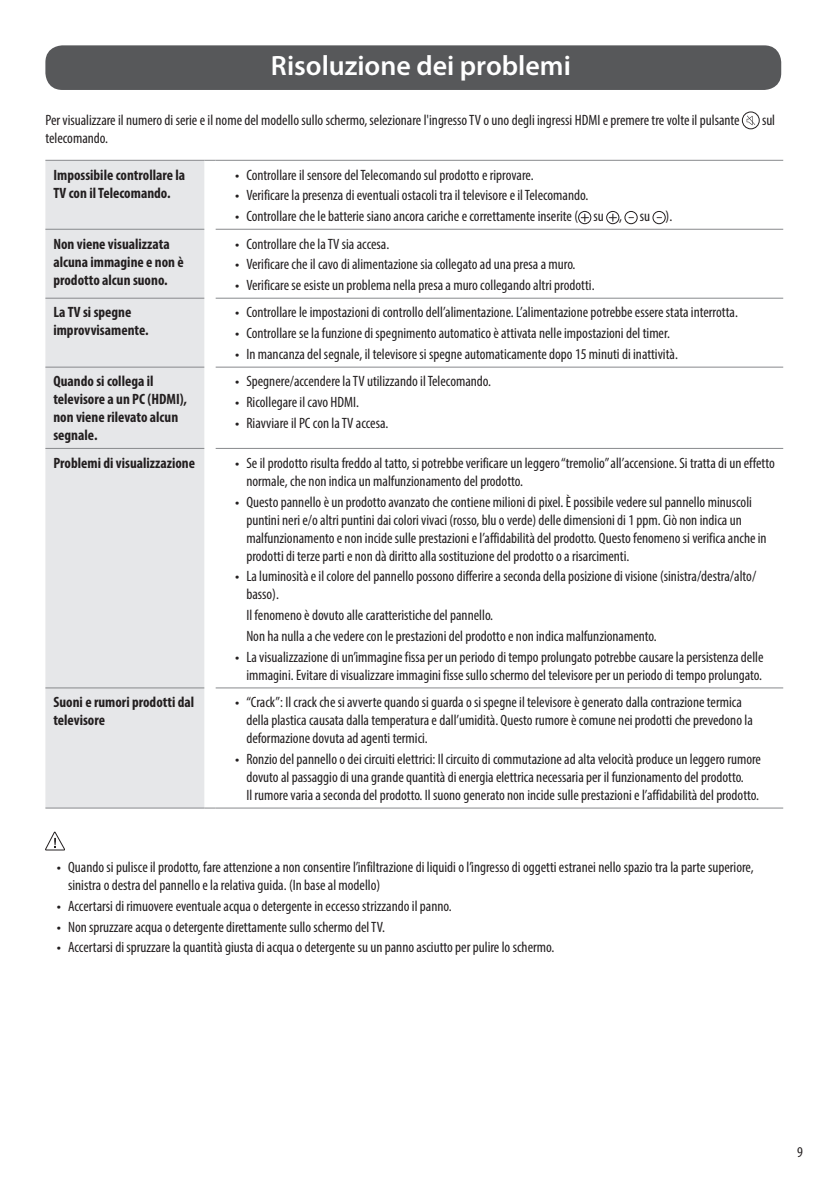
<style>
.page{position:relative;width:840px;height:1191px;background:#fff}
.page>*{position:absolute;margin:0;border:0;box-sizing:border-box;transform-origin:0 0}
.t1{font:600 28px "Myriad Pro";color:#fff}
.Body{font:condensed 15px/18px "Myriad Pro";color:#231f20}
.Body_Bold{font:700 condensed 15px/18px "Myriad Pro";color:#231f20}
.Bullet_Indent{font:condensed 15px "Myriad Pro";color:#231f20}
.s1{font-family:"LG Smart";font-stretch:normal}
</style>
<div class="page">
<div style="left:45px;top:45px;width:735px;height:45px;background:#57585a;border-radius:17px"></div>
<div style="left:741px;top:112px;width:18px;height:17px;border:1px solid #231f20;border-radius:50%"></div>
<svg style="left:746px;top:116px;width:8px;height:9px"></svg>
<div style="left:45px;top:161px;width:159px;height:646px;background:#e6e7e9"></div>
<hr style="left:45px;top:229px;width:159px;height:1px;background:#87898c">
<hr style="left:215px;top:229px;width:567px;height:1px;background:#87898c">
<hr style="left:45px;top:298px;width:159px;height:1px;background:#87898c">
<hr style="left:215px;top:298px;width:567px;height:1px;background:#87898c">
<hr style="left:45px;top:367px;width:159px;height:1px;background:#87898c">
<hr style="left:215px;top:367px;width:567px;height:1px;background:#87898c">
<hr style="left:45px;top:448px;width:159px;height:1px;background:#87898c">
<hr style="left:215px;top:448px;width:567px;height:1px;background:#87898c">
<hr style="left:45px;top:687px;width:159px;height:1px;background:#87898c">
<hr style="left:215px;top:687px;width:567px;height:1px;background:#87898c">
<hr style="left:45px;top:160px;width:159px;height:1px;background:#87898c">
<hr style="left:215px;top:160px;width:567px;height:1px;background:#87898c">
<hr style="left:45px;top:807px;width:159px;height:1px;background:#87898c">
<hr style="left:215px;top:807px;width:567px;height:1px;background:#87898c">
<svg style="left:580px;top:214px;width:8px;height:8px"></svg>
<div style="left:578px;top:211px;width:13px;height:13px;border:1px solid #231f20;border-radius:50%"></div>
<svg style="left:608px;top:214px;width:8px;height:8px"></svg>
<div style="left:606px;top:211px;width:13px;height:13px;border:1px solid #231f20;border-radius:50%"></div>
<div style="left:624px;top:211px;width:13px;height:13px;border:1px solid #231f20;border-radius:50%"></div>
<div style="left:652px;top:211px;width:13px;height:13px;border:1px solid #231f20;border-radius:50%"></div>
<svg style="left:45px;top:832px;width:20px;height:18px"></svg>
<p class="t1" style="left:271px;top:48px;width:301px">Risoluzione dei problemi</p>
<p class="Body" style="left:45px;top:111px;width:695px">Per visualizzare il numero di serie e il nome del modello sullo schermo, selezionare l'ingresso TV o uno degli ingressi HDMI e premere tre volte il pulsante</p>
<p class="Body" style="left:761px;top:111px;width:15px">sul</p>
<p class="Body" style="left:45px;top:129px;width:64px">telecomando.</p>
<p class="Body_Bold" style="left:53px;top:165px;width:133px">Impossibile controllare la<br>TV con il Telecomando.</p>
<p class="Body" style="left:235px;top:165px;width:300px"><span class="s1">•</span> Controllare il sensore del Telecomando sul prodotto e riprovare.</p>
<p class="Body" style="left:235px;top:186px;width:354px"><span class="s1">•</span> Verificare la presenza di eventuali ostacoli tra il televisore e il Telecomando.</p>
<p class="Body" style="left:235px;top:207px;width:438px"><span class="s1">•</span> Controllare che le batterie siano ancora cariche e correttamente inserite ( su , su ).</p>
<p class="Body_Bold" style="left:53px;top:234px;width:132px">Non viene visualizzata alcuna immagine e non è prodotto alcun suono.</p>
<p class="Body" style="left:235px;top:234px;width:156px"><span class="s1">•</span> Controllare che la TV sia accesa.</p>
<p class="Body" style="left:235px;top:255px;width:342px"><span class="s1">•</span> Verificare che il cavo di alimentazione sia collegato ad una presa a muro.</p>
<p class="Body" style="left:235px;top:276px;width:361px"><span class="s1">•</span> Verificare se esiste un problema nella presa a muro collegando altri prodotti.</p>
<p class="Body_Bold" style="left:53px;top:303px;width:97px">La TV si spegne improvvisamente.</p>
<p class="Body" style="left:235px;top:303px;width:504px"><span class="s1">•</span> Controllare le impostazioni di controllo dell’alimentazione. L’alimentazione potrebbe essere stata interrotta.</p>
<p class="Body" style="left:235px;top:324px;width:436px"><span class="s1">•</span> Controllare se la funzione di spegnimento automatico è attivata nelle impostazioni del timer.</p>
<p class="Body" style="left:235px;top:345px;width:444px"><span class="s1">•</span> In mancanza del segnale, il televisore si spegne automaticamente dopo 15 minuti di inattività.</p>
<p class="Body_Bold" style="left:53px;top:372px;width:135px">Quando si collega il televisore a un PC (HDMI), non viene rilevato alcun segnale.</p>
<p class="Body" style="left:235px;top:372px;width:257px"><span class="s1">•</span> Spegnere/accendere la TV utilizzando il Telecomando.</p>
<p class="Body" style="left:235px;top:393px;width:125px"><span class="s1">•</span> Ricollegare il cavo HDMI.</p>
<p class="Body" style="left:235px;top:414px;width:155px"><span class="s1">•</span> Riavviare il PC con la TV accesa.</p>
<p class="Body_Bold" style="left:53px;top:453px;width:143px">Problemi di visualizzazione</p>
<p class="Body" style="left:246px;top:453px;width:529px;text-indent:-11px"><span class="s1">•</span> Se il prodotto risulta freddo al tatto, si potrebbe verificare un leggero “tremolio” all’accensione. Si tratta di un effetto normale, che non indica un malfunzionamento del prodotto.</p>
<p class="Body" style="left:246px;top:492px;width:521px;text-indent:-11px"><span class="s1">•</span> Questo pannello è un prodotto avanzato che contiene milioni di pixel. È possibile vedere sul pannello minuscoli puntini neri e/o altri puntini dai colori vivaci (rosso, blu o verde) delle dimensioni di 1 ppm. Ciò non indica un malfunzionamento e non incide sulle prestazioni e l’affidabilità del prodotto. Questo fenomeno si verifica anche in prodotti di terze parti e non dà diritto alla sostituzione del prodotto o a risarcimenti.</p>
<p class="Body" style="left:246px;top:567px;width:511px;text-indent:-11px"><span class="s1">•</span> La luminosità e il colore del pannello possono differire a seconda della posizione di visione (sinistra/destra/alto/ basso).</p>
<p class="Bullet_Indent" style="left:246px;top:606px;width:248px">Il fenomeno è dovuto alle caratteristiche del pannello.</p>
<p class="Bullet_Indent" style="left:246px;top:627px;width:411px">Non ha nulla a che vedere con le prestazioni del prodotto e non indica malfunzionamento.</p>
<p class="Body" style="left:235px;top:648px;width:529px;text-align:right"><span class="s1">•</span> La visualizzazione di un’immagine fissa per un periodo di tempo prolungato potrebbe causare la persistenza delle immagini. Evitare di visualizzare immagini fisse sullo schermo del televisore per un periodo di tempo prolungato.</p>
<p class="Body_Bold" style="left:53px;top:693px;width:142px">Suoni e rumori prodotti dal televisore</p>
<p class="Body" style="left:246px;top:693px;width:507px;text-indent:-11px"><span class="s1">•</span> “Crack”: Il crack che si avverte quando si guarda o si spegne il televisore è generato dalla contrazione termica della plastica causata dalla temperatura e dall’umidità. Questo rumore è comune nei prodotti che prevedono la deformazione dovuta ad agenti termici.</p>
<p class="Body" style="left:246px;top:750px;width:516px;text-indent:-11px"><span class="s1">•</span> Ronzio del pannello o dei circuiti elettrici: Il circuito di commutazione ad alta velocità produce un leggero rumore dovuto al passaggio di una grande quantità di energia elettrica necessaria per il funzionamento del prodotto.<br>Il rumore varia a seconda del prodotto. Il suono generato non incide sulle prestazioni e l’affidabilità del prodotto.</p>
<p class="Body" style="left:68px;top:857px;width:686px;text-indent:-11px"><span class="s1">•</span> Quando si pulisce il prodotto, fare attenzione a non consentire l’infiltrazione di liquidi o l’ingresso di oggetti estranei nello spazio tra la parte superiore, sinistra o destra del pannello e la relativa guida. (In base al modello)</p>
<p class="Body" style="left:57px;top:896px;width:396px"><span class="s1">•</span> Accertarsi di rimuovere eventuale acqua o detergente in eccesso strizzando il panno.</p>
<p class="Body" style="left:57px;top:917px;width:329px"><span class="s1">•</span> Non spruzzare acqua o detergente direttamente sullo schermo del TV.</p>
<p class="Body" style="left:57px;top:938px;width:499px"><span class="s1">•</span> Accertarsi di spruzzare la quantità giusta di acqua o detergente su un panno asciutto per pulire lo schermo.</p>
<p class="Body" style="left:796px;top:1142px;width:7px">9</p>
</div>
